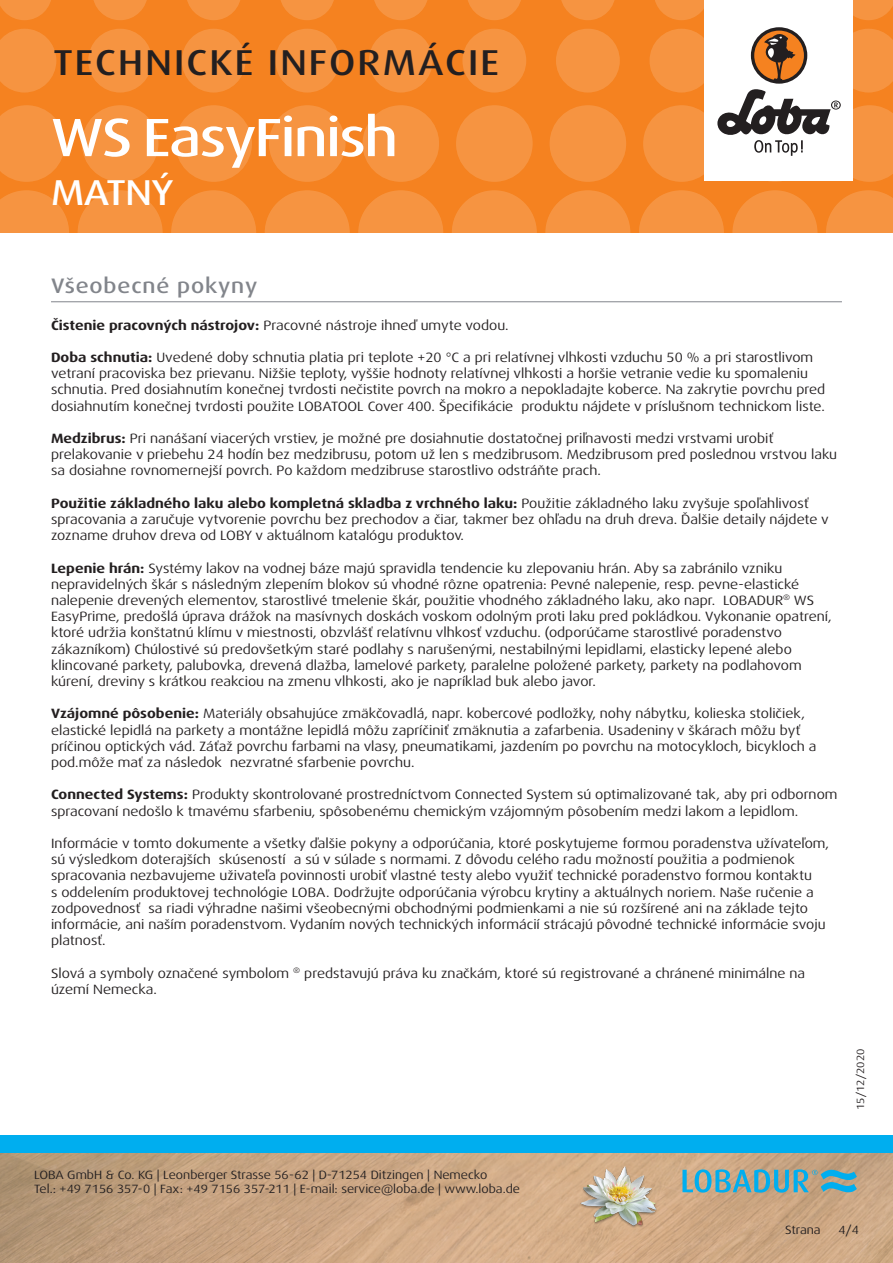
<style>
.page{position:relative;width:893px;height:1263px;background:#fff}
.page>*{position:absolute;margin:0;border:0;box-sizing:border-box;transform-origin:0 0}
.t1{font:500 expanded 54px "Dax Pro";letter-spacing:-.025em;color:#fff}
.t2{font:500 expanded 36px "Dax Pro";letter-spacing:.06em;color:#231f20}
.t3{font:500 expanded 36px "Dax Pro";letter-spacing:-.015em;color:#fff}
.Titel_grau{font:500 expanded 21px "Dax Pro";letter-spacing:.04em;color:#82858b}
.Text{font:expanded 13.5px/16.2px "Dax Pro";color:#231f20}
.t4{font:expanded 12px/14.4px "Dax Pro";color:#231f20}
.t5{font:expanded 10.5px "Dax Pro";color:#231f20}
.s1{font-weight:700}
</style>
<div class="page">
<div style="left:0;top:0;width:893px;height:233px;background:#f58220"></div>
<svg style="left:0;top:190px;width:69px;height:43px"></svg>
<svg style="left:78px;top:190px;width:85px;height:85px;fill:#f69441"></svg>
<svg style="left:171px;top:190px;width:85px;height:85px;fill:#f69441"></svg>
<svg style="left:265px;top:190px;width:85px;height:85px;fill:#f69441"></svg>
<svg style="left:358px;top:190px;width:85px;height:85px;fill:#f69441"></svg>
<svg style="left:545px;top:190px;width:85px;height:85px;fill:#f69441"></svg>
<svg style="left:452px;top:190px;width:85px;height:85px;fill:#f69441"></svg>
<svg style="left:732px;top:190px;width:85px;height:85px;fill:#f69441"></svg>
<svg style="left:639px;top:190px;width:85px;height:85px;fill:#f69441"></svg>
<svg style="left:826px;top:190px;width:67px;height:43px"></svg>
<svg style="left:0;top:105px;width:65px;height:77px"></svg>
<svg style="left:82px;top:105px;width:76px;height:77px"></svg>
<svg style="left:175px;top:105px;width:77px;height:77px"></svg>
<svg style="left:269px;top:105px;width:76px;height:77px"></svg>
<svg style="left:456px;top:105px;width:77px;height:77px"></svg>
<svg style="left:362px;top:105px;width:77px;height:77px"></svg>
<svg style="left:550px;top:105px;width:76px;height:77px"></svg>
<svg style="left:0;top:29px;width:56px;height:63px"></svg>
<svg style="left:182px;top:29px;width:64px;height:63px"></svg>
<svg style="left:88px;top:29px;width:64px;height:63px"></svg>
<svg style="left:275px;top:29px;width:64px;height:63px"></svg>
<svg style="left:462px;top:29px;width:64px;height:63px"></svg>
<svg style="left:369px;top:29px;width:64px;height:63px"></svg>
<svg style="left:556px;top:29px;width:64px;height:63px"></svg>
<svg style="left:0;top:0;width:51px;height:20px"></svg>
<svg style="left:187px;top:0;width:53px;height:20px"></svg>
<svg style="left:468px;top:0;width:53px;height:20px"></svg>
<svg style="left:655px;top:0;width:49px;height:20px"></svg>
<svg style="left:93px;top:0;width:54px;height:20px"></svg>
<svg style="left:374px;top:0;width:54px;height:20px"></svg>
<svg style="left:281px;top:0;width:53px;height:20px"></svg>
<svg style="left:561px;top:0;width:54px;height:20px"></svg>
<svg style="left:853px;top:0;width:40px;height:20px"></svg>
<img style="left:0;top:1152px;width:893px;height:111px">
<div style="left:0;top:1135px;width:893px;height:17px;background:#00aeef"></div>
<div style="left:704px;top:0;width:149px;height:181px;background:#fff"></div>
<svg style="left:643px;top:29px;width:250px;height:153px"></svg>
<img style="left:578px;top:1161px;width:82px;height:81px">
<svg style="left:682px;top:1169px;width:175px;height:24px;background:#75a8ae"></svg>
<hr style="left:51px;top:301px;width:791px;height:1px;background:#82858b">
<h2 class="t2" style="left:53px;top:40px;width:447px">TECHNICKÉ INFORMÁCIE</h2>
<p class="t1" style="left:51px;top:103px;width:348px">WS EasyFinish</p>
<h2 class="t3" style="left:51px;top:169px;width:124px">MATNÝ</h2>
<p class="Titel_grau" style="left:51px;top:272px;width:208px">Všeobecné pokyny</p>
<p class="Text" style="left:51px;top:317px;width:459px"><span class="s1">Čistenie pracovných nástrojov:</span> Pracovné nástroje ihneď umyte vodou.</p>
<p class="Text" style="left:51px;top:349px;width:776px"><span class="s1">Doba schnutia:</span> Uvedené doby schnutia platia pri teplote +20 °C a pri relatívnej vlhkosti vzduchu 50 % a pri starostlivom vetraní pracoviska bez prievanu. Nižšie teploty, vyššie hodnoty relatívnej vlhkosti a horšie vetranie vedie ku spomaleniu schnutia. Pred dosiahnutím konečnej tvrdosti nečistite povrch na mokro a nepokladajte koberce. Na zakrytie povrchu pred dosiahnutím konečnej tvrdosti použite LOBATOOL Cover 400. Špecifikácie produktu nájdete v príslušnom technickom liste.</p>
<p class="Text" style="left:51px;top:430px;width:788px"><span class="s1">Medzibrus:</span> Pri nanášaní viacerých vrstiev, je možné pre dosiahnutie dostatočnej priľnavosti medzi vrstvami urobiť prelakovanie v priebehu 24 hodín bez medzibrusu, potom už len s medzibrusom. Medzibrusom pred poslednou vrstvou laku sa dosiahne rovnomernejší povrch. Po každom medzibruse starostlivo odstráňte prach.</p>
<p class="Text" style="left:51px;top:495px;width:779px"><span class="s1">Použitie základného laku alebo kompletná skladba z vrchného laku:</span> Použitie základného laku zvyšuje spoľahlivosť spracovania a zaručuje vytvorenie povrchu bez prechodov a čiar, takmer bez ohľadu na druh dreva. Ďalšie detaily nájdete v zozname druhov dreva od LOBY v aktuálnom katalógu produktov.</p>
<p class="Text" style="left:51px;top:560px;width:782px"><span class="s1">Lepenie hrán:</span> Systémy lakov na vodnej báze majú spravidla tendencie ku zlepovaniu hrán. Aby sa zabránilo vzniku nepravidelných škár s následným zlepením blokov sú vhodné rôzne opatrenia: Pevné nalepenie, resp. pevne-elastické nalepenie drevených elementov, starostlivé tmelenie škár, použitie vhodného základného laku, ako napr. LOBADUR<sup>®</sup> WS EasyPrime, predošlá úprava drážok na masívnych doskách voskom odolným proti laku pred pokládkou. Vykonanie opatrení, ktoré udržia konštatnú klímu v miestnosti, obzvlášť relatívnu vlhkosť vzduchu. (odporúčame starostlivé poradenstvo zákazníkom) Chúlostivé sú predovšetkým staré podlahy s narušenými, nestabilnými lepidlami, elasticky lepené alebo klincované parkety, palubovka, drevená dlažba, lamelové parkety, paralelne položené parkety, parkety na podlahovom kúrení, dreviny s krátkou reakciou na zmenu vlhkosti, ako je napríklad buk alebo javor.</p>
<p class="Text" style="left:51px;top:706px;width:767px"><span class="s1">Vzájomné pôsobenie:</span> Materiály obsahujúce zmäkčovadlá, napr. kobercové podložky, nohy nábytku, kolieska stoličiek, elastické lepidlá na parkety a montážne lepidlá môžu zapríčiniť zmäknutia a zafarbenia. Usadeniny v škárach môžu byť príčinou optických vád. Záťaž povrchu farbami na vlasy, pneumatikami, jazdením po povrchu na motocykloch, bicykloch a pod.môže mať za následok nezvratné sfarbenie povrchu.</p>
<p class="Text" style="left:51px;top:787px;width:788px"><span class="s1">Connected Systems:</span> Produkty skontrolované prostredníctvom Connected System sú optimalizované tak, aby pri odbornom spracovaní nedošlo k tmavému sfarbeniu, spôsobenému chemickým vzájomným pôsobením medzi lakom a lepidlom.</p>
<p class="Text" style="left:51px;top:835px;width:780px">Informácie v tomto dokumente a všetky ďalšie pokyny a odporúčania, ktoré poskytujeme formou poradenstva užívateľom, sú výsledkom doterajších skúseností a sú v súlade s normami. Z dôvodu celého radu možností použitia a podmienok spracovania nezbavujeme uživateľa povinnosti urobiť vlastné testy alebo využiť technické poradenstvo formou kontaktu<br>s oddelením produktovej technológie LOBA. Dodržujte odporúčania výrobcu krytiny a aktuálnych noriem. Naše ručenie a zodpovednosť sa riadi výhradne našimi všeobecnými obchodnými podmienkami a nie sú rozšírené ani na základe tejto informácie, ani naším poradenstvom. Vydaním nových technických informácií strácajú pôvodné technické informácie svoju platnosť.</p>
<p class="Text" style="left:51px;top:965px;width:756px">Slová a symboly označené symbolom <sup>®</sup> predstavujú práva ku značkám, ktoré sú registrované a chránené minimálne na území Nemecka.</p>
<p class="t5" style="left:854px;top:1110px;width:63px;rotate:-90deg">15/12/2020</p>
<p class="t4" style="left:34px;top:1167px;width:487px">LOBA GmbH &amp; Co. KG | Leonberger Strasse 56-62 | D-71254 Ditzingen | Nemecko<br>Tel.: +49 7156 357-0 | Fax: +49 7156 357-211 | E-mail: service@loba.de | www.loba.de</p>
<p class="t4" style="left:785px;top:1223px;width:37px">Strana</p>
<p class="t4" style="left:838px;top:1223px;width:22px">4/4</p>
</div>
